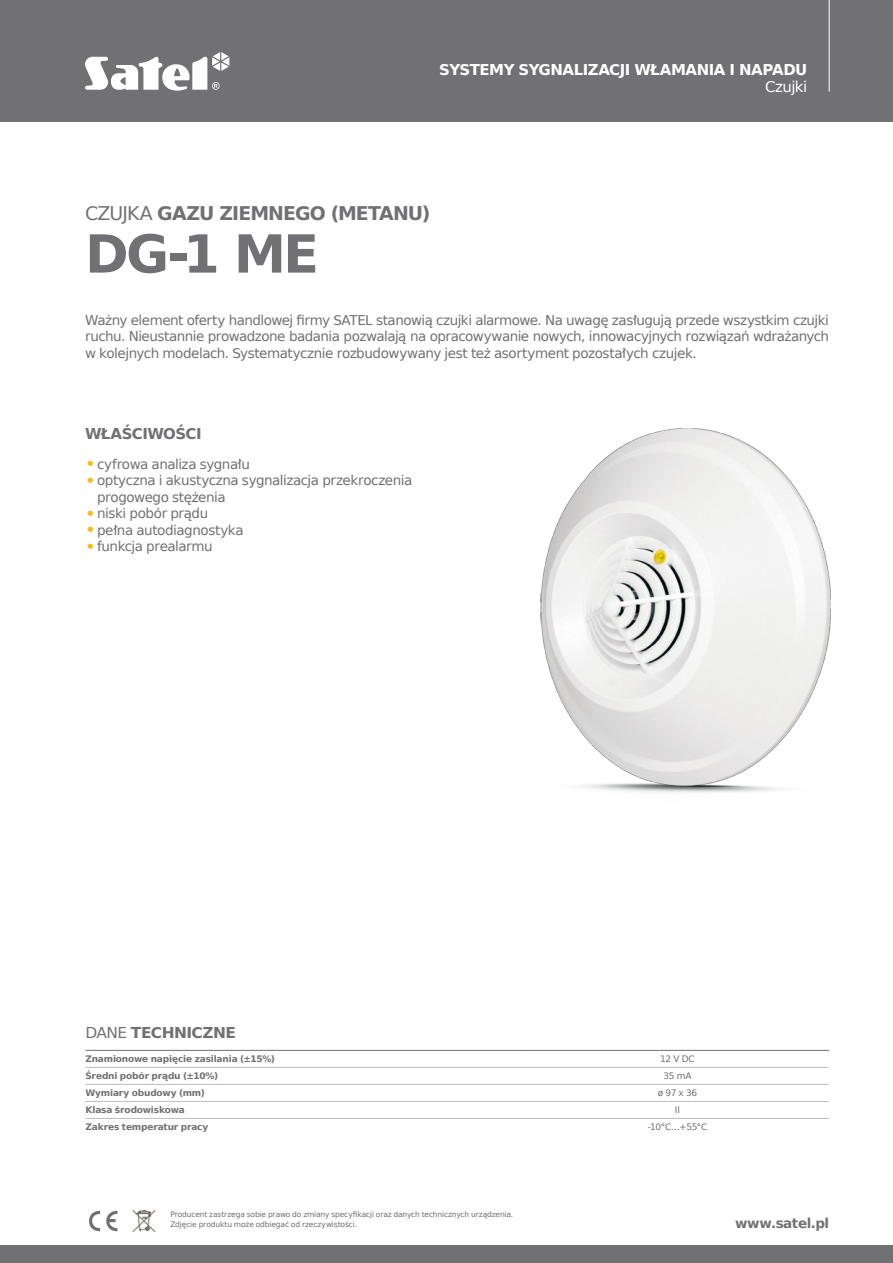
<style>
.page{position:relative;width:893px;height:1263px;background:#fff}
.page>*{position:absolute;margin:0;border:0;box-sizing:border-box;transform-origin:0 0}
.t1{font:700 52.5px "Prima Sans EU";color:#717073}
.t2{font:700 18.9px "Prima Sans EU";letter-spacing:-.05em;color:#717073}
.t3{font:700 15px "Prima Sans EU";letter-spacing:-.035em;color:#fff}
.t4{font:700 15px "Prima Sans EU";letter-spacing:-.04em;color:#717073}
.t5{font:15px "Prima Sans EU";letter-spacing:-.04em;color:#fff}
.t6{font:13.5px/16.5px "Prima Sans EU";letter-spacing:-.03em;color:#717073}
.t7{font:700 13.5px "Prima Sans EU";letter-spacing:-.03em;color:#717073}
.t8{font:700 9px "Prima Sans EU";letter-spacing:-.02em;color:#717073}
.t9{font:9px "Prima Sans EU";letter-spacing:-.035em;color:#717073}
.t10{font:7.5px/10.5px "Prima Sans EU";letter-spacing:-.015em;color:#717073}
.s1{font-weight:400}
.s2{font-size:18px;color:#fab81c}
</style>
<div class="page">
<div style="left:0;top:0;width:893px;height:121px;background:#717073"></div>
<svg style="left:85px;top:52px;width:144px;height:39px"></svg>
<hr style="left:829px;top:0;width:1px;height:92px;background:#fff">
<img style="left:132px;top:1210px;width:24px;height:22px">
<svg style="left:89px;top:1210px;width:28px;height:22px"></svg>
<div style="left:0;top:1245px;width:893px;height:18px;background:#717073"></div>
<hr style="left:85px;top:1067px;width:441px;height:1px;background:#bcbdbf">
<hr style="left:85px;top:1084px;width:441px;height:1px;background:#bcbdbf">
<hr style="left:85px;top:1101px;width:441px;height:1px;background:#bcbdbf">
<hr style="left:85px;top:1118px;width:441px;height:1px;background:#bcbdbf">
<hr style="left:526px;top:1067px;width:303px;height:1px;background:#bcbdbf">
<hr style="left:526px;top:1084px;width:303px;height:1px;background:#bcbdbf">
<hr style="left:526px;top:1101px;width:303px;height:1px;background:#bcbdbf">
<hr style="left:526px;top:1118px;width:303px;height:1px;background:#bcbdbf">
<hr style="left:85px;top:1050px;width:441px;height:1px;background:#717073">
<hr style="left:526px;top:1050px;width:303px;height:1px;background:#717073">
<img style="left:541px;top:428px;width:289px;height:365px">
<p class="t3" style="left:439px;top:59px;width:370px">SYSTEMY SYGNALIZACJI WŁAMANIA I NAPADU</p>
<p class="t5" style="left:765px;top:76px;width:44px">Czujki</p>
<h2 class="t2" style="left:85px;top:200px;width:347px"><span class="s1">CZUJKA</span> GAZU ZIEMNEGO (METANU)</h2>
<h1 class="t1" style="left:85px;top:217px;width:235px">DG-1 ME</h1>
<p class="t6" style="left:85px;top:311px;width:745px;text-align:justify">Ważny element oferty handlowej firmy SATEL stanowią czujki alarmowe. Na uwagę zasługują przede wszystkim czujki ruchu. Nieustannie prowadzone badania pozwalają na opracowywanie nowych, innowacyjnych rozwiązań wdrażanych w kolejnych modelach. Systematycznie rozbudowywany jest też asortyment pozostałych czujek.</p>
<p class="t4" style="left:85px;top:424px;width:118px">WŁAŚCIWOŚCI</p>
<p class="t6" style="left:85px;top:455px;width:166px"><span class="s2">•</span>cyfrowa analiza sygnału</p>
<p class="t6" style="left:97px;top:472px;width:317px;text-indent:-12px"><span class="s2">•</span>optyczna i akustyczna sygnalizacja przekroczenia progowego stężenia</p>
<p class="t6" style="left:85px;top:505px;width:125px"><span class="s2">•</span>niski pobór prądu</p>
<p class="t6" style="left:85px;top:521px;width:160px"><span class="s2">•</span>pełna autodiagnostyka</p>
<p class="t6" style="left:85px;top:538px;width:129px"><span class="s2">•</span>funkcja prealarmu</p>
<p class="t4" style="left:85px;top:1022px;width:152px"><span class="s1">DANE</span> TECHNICZNE</p>
<p class="t8" style="left:85px;top:1053px;width:191px">Znamionowe napięcie zasilania (±15%)</p>
<p class="t9" style="left:660px;top:1053px;width:36px">12 V DC</p>
<p class="t8" style="left:85px;top:1070px;width:134px">Średni pobór prądu (±10%)</p>
<p class="t9" style="left:663px;top:1070px;width:30px">35 mA</p>
<p class="t8" style="left:85px;top:1087px;width:121px">Wymiary obudowy (mm)</p>
<p class="t9" style="left:658px;top:1087px;width:41px">ø 97 x 36</p>
<p class="t8" style="left:85px;top:1104px;width:101px">Klasa środowiskowa</p>
<p class="t9" style="left:675px;top:1104px;width:7px">II</p>
<p class="t8" style="left:85px;top:1121px;width:124px">Zakres temperatur pracy</p>
<p class="t9" style="left:648px;top:1121px;width:61px">-10°C…+55°C</p>
<p class="t10" style="left:170px;top:1209px;width:344px">Producent zastrzega sobie prawo do zmiany specyfikacji oraz danych technicznych urządzenia.<br>Zdjęcie produktu może odbiegać od rzeczywistości.</p>
<p class="t7" style="left:735px;top:1213px;width:96px">www.satel.pl</p>
</div>
